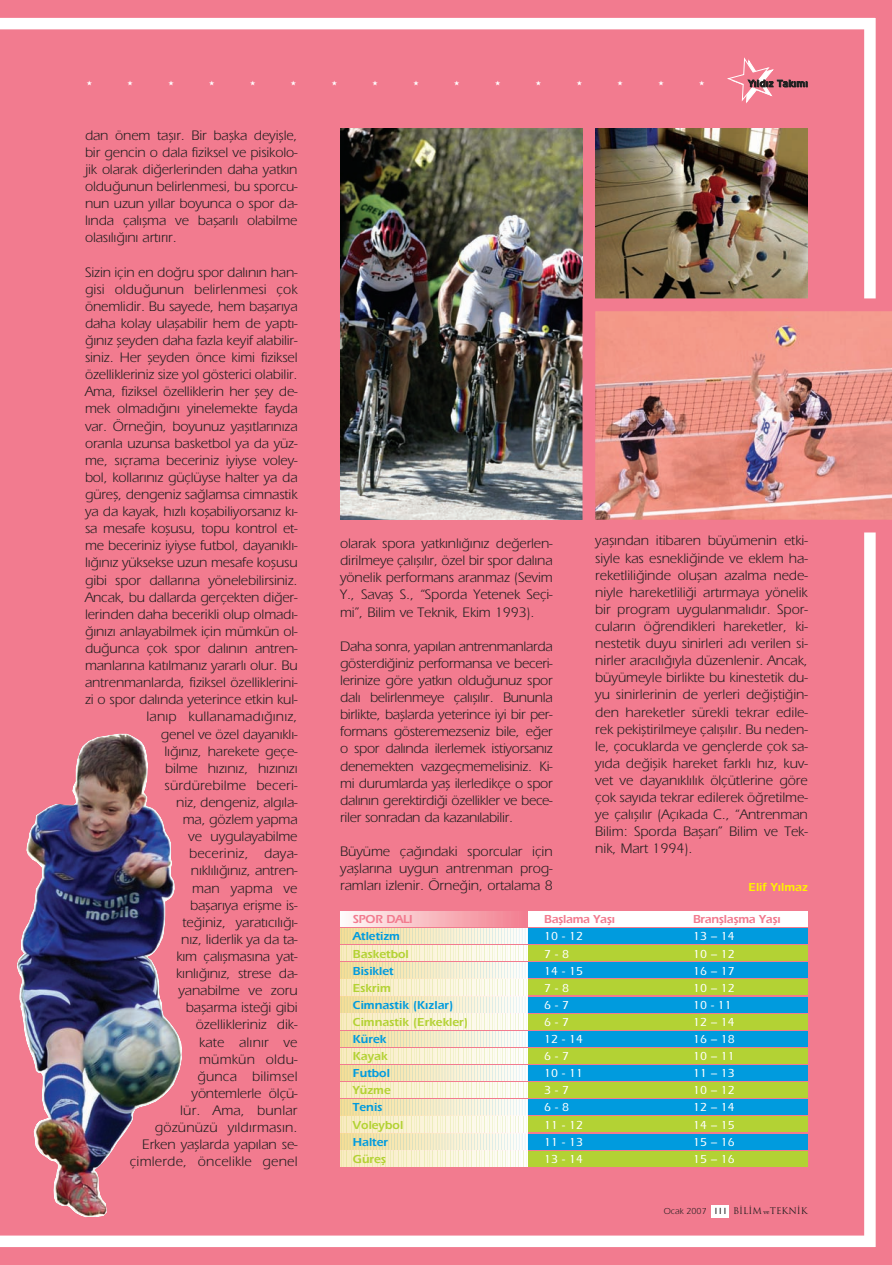
<style>
.page{position:relative;width:892px;height:1265px;background:#fff}
.page>*{position:absolute;margin:0;border:0;box-sizing:border-box;transform-origin:0 0}
.t1{font:14.25px/17.1px "Eras";letter-spacing:-.01em;color:#231f20;text-align:justify}
.t2{font:500 12px "Eras";color:#fff}
.t3{font:12px "Eras Demi";color:#b3d234}
.t4{font:12px "Eras Demi";color:#009bde}
.t5{font:12px "Eras Demi";letter-spacing:-.025em;color:#f27b8f}
.t6{font:12px "Eras Demi";color:#fff101}
.t7{font:500 9.6px "Eras";color:#231f20}
.t8{font:9px "Trajan";color:#231f20}
.s1{color:#fff}
.s2{font-family:"Eras"}
.s3{font-family:"Gill Sans";font-weight:500}
.s4{font-family:"Bookman";font-weight:300;font-size:6px}
</style>
<div class="page">
<img style="left:0;top:0;width:892px;height:1264px">
<svg style="left:87px;top:81px;width:5px;height:5px"></svg>
<svg style="left:128px;top:81px;width:5px;height:5px"></svg>
<svg style="left:169px;top:81px;width:5px;height:5px"></svg>
<svg style="left:209px;top:81px;width:6px;height:5px"></svg>
<svg style="left:250px;top:81px;width:5px;height:5px"></svg>
<svg style="left:291px;top:81px;width:5px;height:5px"></svg>
<svg style="left:332px;top:81px;width:5px;height:5px"></svg>
<svg style="left:373px;top:81px;width:5px;height:5px"></svg>
<svg style="left:414px;top:81px;width:5px;height:5px"></svg>
<svg style="left:454px;top:81px;width:5px;height:5px"></svg>
<svg style="left:495px;top:81px;width:5px;height:5px"></svg>
<svg style="left:536px;top:81px;width:5px;height:5px"></svg>
<svg style="left:577px;top:81px;width:5px;height:5px"></svg>
<svg style="left:618px;top:81px;width:5px;height:5px"></svg>
<svg style="left:658px;top:81px;width:6px;height:5px"></svg>
<svg style="left:699px;top:81px;width:5px;height:5px"></svg>
<div style="left:725px;top:53px;width:54px;height:51px;background:#f27b8f"></div>
<p class="t1" style="left:85px;top:128px;width:214px">dan önem tafl›r. Bir baflka deyiflle, bir gencin o dala fiziksel ve pisikolo&shy;jik olarak di¤erlerinden daha yatk›n oldu¤unun belirlenmesi, bu sporcu&shy;nun uzun y›llar boyunca o spor da&shy;l›nda çal›flma ve baflar›l› olabilme olas›l›¤›n› art›r›r.</p>
<p class="t1" style="left:85px;top:264px;width:214px;text-align:right">Sizin için en do¤ru spor dal›n›n han&shy;gisi oldu¤unun belirlenmesi çok önemlidir. Bu sayede, hem baflar›ya daha kolay ulaflabilir hem de yapt›- ¤›n›z fleyden daha fazla keyif alabilir&shy;siniz. Her fleyden önce kimi fiziksel özellikleriniz size yol gösterici olabilir.<br>Ama, fiziksel özelliklerin her fley de&shy;mek olmad›¤›n› yinelemekte fayda var. Örne¤in, boyunuz yafl›tlar›n›za oranla uzunsa basketbol ya da yüz&shy;me, s›çrama beceriniz iyiyse voley&shy;bol, kollar›n›z güçlüyse halter ya da gürefl, dengeniz sa¤lamsa cimnastik ya da kayak, h›zl› koflabiliyorsan›z k›- sa mesafe koflusu, topu kontrol et&shy;me beceriniz iyiyse futbol, dayan›kl›- l›¤›n›z yüksekse uzun mesafe koflusu gibi spor dallar›na yönelebilirsiniz.<br>Ancak, bu dallarda gerçekten di¤er&shy;lerinden daha becerikli olup olmad›- ¤›n›z› anlayabilmek için mümkün ol&shy;du¤unca çok spor dal›n›n antren&shy;manlar›na kat›lman›z yararl› olur. Bu antrenmanlarda, fiziksel özelliklerini&shy;zi o spor dal›nda yeterince etkin kul&shy;lan›p kullanamad›¤›n›z,<br>genel ve özel dayan›kl›-<br>l›¤›n›z, harekete geçe-<br>bilme h›z›n›z, h›z›n›z› sürdürebilme beceri-<br>niz, dengeniz, alg›la-<br>ma, gözlem yapma<br>ve uygulayabilme<br>beceriniz, daya-<br>n›kl›l›¤›n›z, antren-<br>man yapma ve<br>baflar›ya eriflme is-<br>te¤iniz, yarat›c›l›¤›-<br>n›z, liderlik ya da ta-<br>k›m çal›flmas›na yat-<br>k›nl›¤›n›z, strese da-<br>yanabilme ve zoru<br>baflarma iste¤i gibi<br>özellikleriniz dik-<br>kate al›n›r ve<br>mümkün oldu-<br>¤unca bilimsel<br>yöntemlerle ölçü-<br>lür. Ama, bunlar<br>gözünüzü y›ld›rmas›n.<br>Erken yafllarda yap›lan se&shy;çimlerde, öncelikle genel</p>
<p class="t7" style="left:749px;top:80px;width:60px">Y<span class="s1">›l</span>d<span class="s1">›</span>z Tak<span class="s1">›</span>m<span class="s1">›</span></p>
<p class="t1" style="left:340px;top:536px;width:214px">olarak spora yatk›nl›¤›n›z de¤erlen&shy;dirilmeye çal›fl›l›r, özel bir spor dal›na yönelik performans aranmaz (Sevim Y., Savafl S., “Sporda Yetenek Seçi&shy;mi”, Bilim ve Teknik, Ekim 1993).</p>
<p class="t1" style="left:340px;top:638px;width:214px">Daha sonra, yap›lan antrenmanlarda gösterdi¤iniz performansa ve beceri&shy;lerinize göre yatk›n oldu¤unuz spor dal› belirlenmeye çal›fl›l›r. Bununla birlikte, bafllarda yeterince iyi bir per&shy;formans gösteremezseniz bile, e¤er o spor dal›nda ilerlemek istiyorsan›z denemekten vazgeçmemelisiniz. Ki&shy;mi durumlarda yafl ilerledikçe o spor dal›n›n gerektirdi¤i özellikler ve bece&shy;riler sonradan da kazan›labilir.</p>
<p class="t1" style="left:340px;top:844px;width:214px">Büyüme ça¤›ndaki sporcular için yafllar›na uygun antrenman prog&shy;ramlar› izlenir. Örne¤in, ortalama 8</p>
<p class="t1" style="left:595px;top:533px;width:214px">yafl›ndan itibaren büyümenin etki&shy;siyle kas esnekli¤inde ve eklem ha&shy;reketlili¤inde oluflan azalma nede&shy;niyle hareketlili¤i art›rmaya yönelik bir program uygulanmal›d›r. Spor&shy;cular›n ö¤rendikleri hareketler, ki&shy;nestetik duyu sinirleri ad› verilen si&shy;nirler arac›l›¤›yla düzenlenir. Ancak, büyümeyle birlikte bu kinestetik du&shy;yu sinirlerinin de yerleri de¤iflti¤in&shy;den hareketler sürekli tekrar edile&shy;rek pekifltirilmeye çal›fl›l›r. Bu neden&shy;le, çocuklarda ve gençlerde çok sa&shy;y›da de¤iflik hareket farkl› h›z, kuv&shy;vet ve dayan›kl›l›k ölçütlerine göre çok say›da tekrar edilerek ö¤retilme&shy;ye çal›fl›l›r (Aç›kada C., “Antrenman Bilim: Sporda Baflar›” Bilim ve Tek&shy;nik, Mart 1994).</p>
<p class="t6" style="left:749px;top:881px;width:61px">Elif Y›lmaz</p>
<p class="t5" style="left:353px;top:914px;width:61px">SPOR DALI</p>
<p class="t5" style="left:544px;top:914px;width:72px">Bafllama Yafl›</p>
<p class="t5" style="left:693px;top:914px;width:89px">Branfllaflma Yafl›</p>
<p class="t4" style="left:353px;top:931px;width:49px">Atletizm</p>
<p class="t2" style="left:544px;top:931px;width:40px">10 - 12</p>
<p class="t2" style="left:693px;top:931px;width:43px">13 – 14</p>
<p class="t3" style="left:353px;top:948px;width:57px">Basketbol</p>
<p class="t2" style="left:544px;top:948px;width:26px">7 - 8</p>
<p class="t2" style="left:693px;top:948px;width:43px">10 – 12</p>
<p class="t4" style="left:353px;top:965px;width:42px">Bisiklet</p>
<p class="t2" style="left:544px;top:965px;width:40px">14 - 15</p>
<p class="t2" style="left:693px;top:965px;width:43px">16 – 17</p>
<p class="t3" style="left:353px;top:982px;width:40px">Eskrim</p>
<p class="t2" style="left:544px;top:982px;width:26px">7 - 8</p>
<p class="t2" style="left:693px;top:982px;width:43px">10 – 12</p>
<p class="t4" style="left:353px;top:1000px;width:102px">Cimnastik (K›zlar)</p>
<p class="t2" style="left:544px;top:1000px;width:26px">6 - 7</p>
<p class="t2" style="left:693px;top:1000px;width:40px">10 - 11</p>
<p class="t3" style="left:353px;top:1017px;width:117px">Cimnastik (Erkekler)</p>
<p class="t2" style="left:544px;top:1017px;width:26px">6 - 7</p>
<p class="t2" style="left:693px;top:1017px;width:43px">12 – 14</p>
<p class="t4" style="left:353px;top:1034px;width:35px">Kürek</p>
<p class="t2" style="left:544px;top:1034px;width:40px">12 - 14</p>
<p class="t2" style="left:693px;top:1034px;width:43px">16 – 18</p>
<p class="t3" style="left:353px;top:1051px;width:36px">Kayak</p>
<p class="t2" style="left:544px;top:1051px;width:26px">6 - 7</p>
<p class="t2" style="left:693px;top:1051px;width:43px">10 – 11</p>
<p class="t4" style="left:353px;top:1068px;width:39px">Futbol</p>
<p class="t2" style="left:544px;top:1068px;width:40px">10 - 11</p>
<p class="t2" style="left:693px;top:1068px;width:43px">11 – 13</p>
<p class="t3" style="left:353px;top:1085px;width:39px">Yüzme</p>
<p class="t2" style="left:544px;top:1085px;width:26px">3 - 7</p>
<p class="t2" style="left:693px;top:1085px;width:43px">10 – 12</p>
<p class="t4" style="left:353px;top:1102px;width:31px">Tenis</p>
<p class="t2" style="left:544px;top:1102px;width:26px">6 - 8</p>
<p class="t2" style="left:693px;top:1102px;width:43px">12 – 14</p>
<p class="t3" style="left:353px;top:1119px;width:52px">Voleybol</p>
<p class="t2" style="left:544px;top:1119px;width:40px">11 - 12</p>
<p class="t2" style="left:693px;top:1119px;width:43px">14 – 15</p>
<p class="t4" style="left:353px;top:1136px;width:37px">Halter</p>
<p class="t2" style="left:544px;top:1136px;width:40px">11 - 13</p>
<p class="t2" style="left:693px;top:1136px;width:43px">15 – 16</p>
<p class="t3" style="left:353px;top:1153px;width:35px">Gürefl</p>
<p class="t2" style="left:544px;top:1153px;width:40px">13 - 14</p>
<p class="t2" style="left:693px;top:1153px;width:43px">15 – 16</p>
<p class="t8" style="left:664px;top:1205px;width:145px"><span class="s2">Ocak 2007</span> <span class="s3">111</span> B‹L‹M <span class="s4">ve</span>TEKN‹K</p>
</div>
